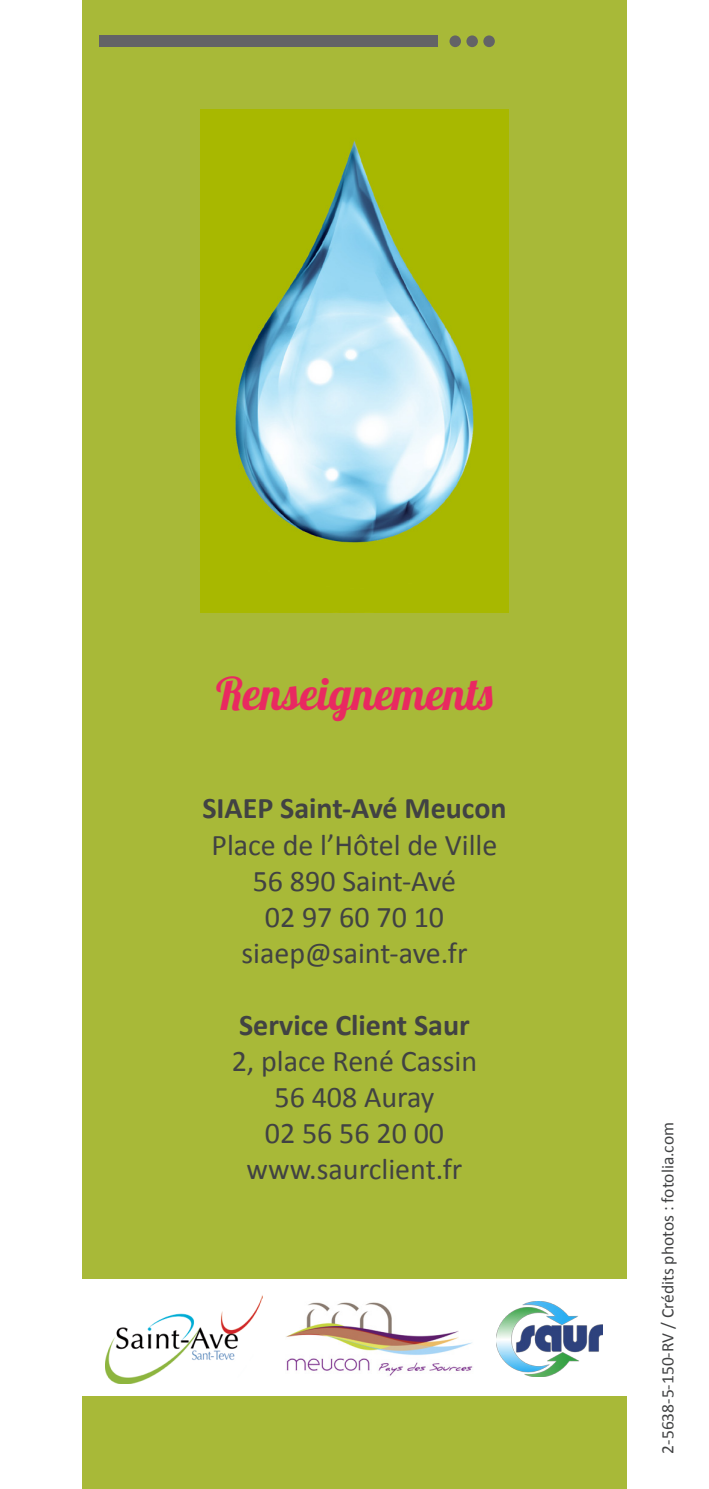
<style>
.page{position:relative;width:709px;height:1489px;background:#fff}
.page>*{position:absolute;margin:0;border:0;box-sizing:border-box;transform-origin:0 0}
.t1{font:45px "Lobster 1.4";letter-spacing:.02em;color:#e92961}
.t2{font:30px/36px "Calibri";color:#414243;text-align:center}
.t3{font:700 30px "Calibri";color:#414243}
.t4{font:17.5px "Calibri";color:#414243}
</style>
<div class="page">
<div style="left:82px;top:0;width:545px;height:1488px;background:#a8b938"></div>
<div style="left:99px;top:35px;width:339px;height:12px;background:#636366"></div>
<div style="left:449px;top:35px;width:12px;height:12px;background:#636366;border-radius:50%"></div>
<div style="left:466px;top:35px;width:12px;height:12px;background:#636366;border-radius:50%"></div>
<div style="left:483px;top:35px;width:12px;height:12px;background:#636366;border-radius:50%"></div>
<div style="left:72px;top:1278px;width:562px;height:117px;background:#fff"></div>
<img style="left:105px;top:1295px;width:158px;height:88px">
<img style="left:286px;top:1302px;width:187px;height:74px">
<img style="left:201px;top:109px;width:307px;height:504px">
<img style="left:496px;top:1301px;width:106px;height:75px">
<p class="t1" style="left:216px;top:665px;width:278px">Renseignements</p>
<p class="t3" style="left:202px;top:789px;width:306px">SIAEP Saint-Avé Meucon</p>
<p class="t2" style="left:211px;top:826px;width:287px">Place de l’Hôtel de Ville<br>56 890 Saint-Avé</p>
<p class="t2" style="left:265px;top:898px;width:181px">02 97 60 70 10</p>
<p class="t2" style="left:241px;top:934px;width:227px">siaep@saint-ave.fr</p>
<p class="t3" style="left:239px;top:1005px;width:232px">Service Client Saur</p>
<p class="t2" style="left:232px;top:1042px;width:247px">2, place René Cassin</p>
<p class="t2" style="left:274px;top:1078px;width:161px">56 408 Auray</p>
<p class="t2" style="left:247px;top:1114px;width:217px">02 56 56 20 00 www.saurclient.fr</p>
<p class="t4" style="left:656px;top:1453px;width:333px;rotate:-90deg">2-5638-5-150-RV / Crédits photos : fotolia.com</p>
</div>
